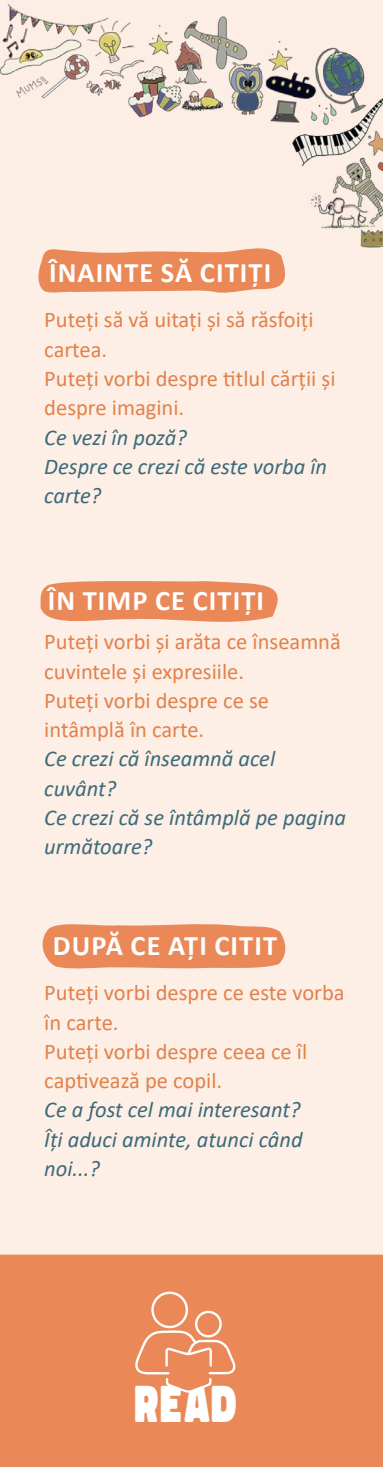
<style>
.page{position:relative;width:383px;height:1467px;background:#fff}
.page>*{position:absolute;margin:0;border:0;box-sizing:border-box;transform-origin:0 0}
.t1{font:49.05px "Spot";color:#fff}
.t2{font:700 28.35px "Calibri";letter-spacing:.04em;color:#fff}
.t3{font:22.5px/29.2px "Calibri";color:#e2814b}
.t4{font:italic 22.5px/29.2px "Calibri";color:#3c6a79}
</style>
<div class="page">
<div style="left:0;top:255px;width:383px;height:1000px;background:#fdefe6"></div>
<img style="left:0;top:0;width:383px;height:255px">
<div style="left:0;top:1255px;width:383px;height:212px;background:#ea8957"></div>
<svg style="left:34px;top:242px;width:255px;height:52px;background:#efa47e"></svg>
<svg style="left:38px;top:578px;width:251px;height:51px;background:#efa883"></svg>
<svg style="left:38px;top:919px;width:250px;height:52px;background:#eea077"></svg>
<div style="left:151px;top:1292px;width:37px;height:36px;border:2px solid #fff;border-radius:50%"></div>
<div style="left:195px;top:1311px;width:27px;height:26px;border:2px solid #fff;border-radius:50%"></div>
<svg style="left:133px;top:1329px;width:106px;height:65px;background:#ec986c"></svg>
<p class="t2" style="left:49px;top:252px;width:224px">ÎNAINTE SĂ CITIȚI</p>
<p class="t3" style="left:44px;top:305px;width:292px">Puteți să vă uitați și să răsfoiți cartea.<br>Puteți vorbi despre titlul cărții și despre imagini.</p>
<p class="t4" style="left:44px;top:421px;width:284px">Ce vezi în poză?<br>Despre ce crezi că este vorba în carte?</p>
<p class="t2" style="left:48px;top:580px;width:218px">ÎN TIMP CE CITIȚI</p>
<p class="t3" style="left:44px;top:627px;width:298px">Puteți vorbi și arăta ce înseamnă cuvintele și expresiile.<br>Puteți vorbi despre ce se intâmplă în carte.</p>
<p class="t4" style="left:44px;top:743px;width:303px">Ce crezi că înseamnă acel cuvânt?<br>Ce crezi că se întâmplă pe pagina următoare?</p>
<p class="t2" style="left:53px;top:925px;width:226px">DUPĂ CE AȚI CITIT</p>
<p class="t3" style="left:44px;top:978px;width:302px">Puteți vorbi despre ce este vorba în carte.<br>Puteți vorbi despre ceea ce îl captivează pe copil.</p>
<p class="t4" style="left:44px;top:1094px;width:260px;text-align:justify">Ce a fost cel mai interesant?<br>Îți aduci aminte, atunci când noi...?</p>
<h1 class="t1" style="left:134px;top:1381px;width:104px">Read</h1>
</div>
